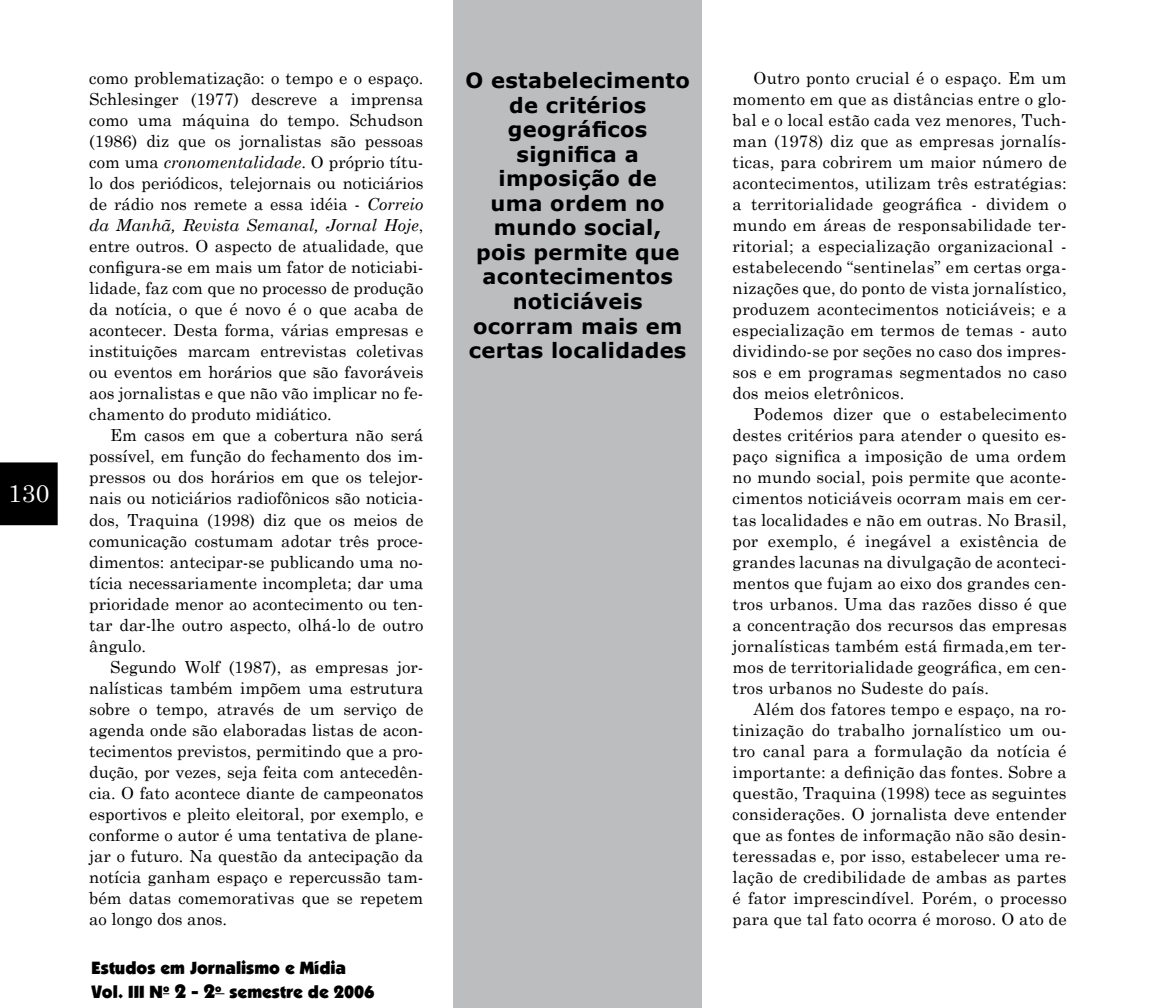
<style>
.page{position:relative;width:1156px;height:1008px;background:#fff}
.page>*{position:absolute;margin:0;border:0;box-sizing:border-box;transform-origin:0 0}
.t1{font:24.5px "Century Schoolbook";color:#fff}
.t2{font:700 21px/24.5px "Verdana";letter-spacing:.015em;color:#000;text-align:center}
.t3{font:17.5px/23.1px "Boulder";color:#000}
.t4{font:16.62px/21px "Century Schoolbook";letter-spacing:.005em;color:#000;text-align:justify}
.s1{font-style:italic}
.s2{font-size:19.25px}
</style>
<div class="page">
<div style="left:0;top:462px;width:58px;height:63px;background:#000"></div>
<div style="left:454px;top:0;width:248px;height:1007px;background:#bcbdbf"></div>
<h1 class="t1" style="left:8px;top:472px;width:43px">130</h1>
<p class="t4" style="left:89px;top:66px;width:336px">como problematização: o tempo e o espaço.<br>Schlesinger (1977) descreve a imprensa como uma máquina do tempo. Schudson (1986) diz que os jornalistas são pessoas com uma <span class="s1">cronomentalidade</span>. O próprio títu&shy;lo dos periódicos, telejornais ou noticiários de rádio nos remete a essa idéia - <span class="s1">Correio da Manhã, Revista Semanal, Jornal Hoje</span>, entre outros. O aspecto de atualidade, que configura-se em mais um fator de noticiabi&shy;lidade, faz com que no processo de produção da notícia, o que é novo é o que acaba de acontecer. Desta forma, várias empresas e instituições marcam entrevistas coletivas ou eventos em horários que são favoráveis aos jornalistas e que não vão implicar no fe&shy;chamento do produto midiático.</p>
<p class="t4" style="left:89px;top:423px;width:336px;text-indent:21px">Em casos em que a cobertura não será possível, em função do fechamento dos im&shy;pressos ou dos horários em que os telejor&shy;nais ou noticiários radiofônicos são noticia&shy;dos, Traquina (1998) diz que os meios de comunicação costumam adotar três proce&shy;dimentos: antecipar-se publicando uma no&shy;tícia necessariamente incompleta; dar uma prioridade menor ao acontecimento ou ten&shy;tar dar-lhe outro aspecto, olhá-lo de outro ângulo.</p>
<p class="t4" style="left:89px;top:654px;width:336px;text-indent:21px">Segundo Wolf (1987), as empresas jor&shy;nalísticas também impõem uma estrutura sobre o tempo, através de um serviço de agenda onde são elaboradas listas de acon&shy;tecimentos previstos, permitindo que a pro&shy;dução, por vezes, seja feita com antecedên&shy;cia. O fato acontece diante de campeonatos esportivos e pleito eleitoral, por exemplo, e conforme o autor é uma tentativa de plane&shy;jar o futuro. Na questão da antecipação da notícia ganham espaço e repercussão tam&shy;bém datas comemorativas que se repetem ao longo dos anos.</p>
<p class="t3" style="left:91px;top:956px;width:285px">Estudos em Jornalismo e Mídia<br>Vol. III N<sup>o</sup> <span class="s2">2 - 2</span><sup>o</sup> semestre de 2006</p>
<p class="t2" style="left:465px;top:68px;width:226px">O estabelecimento de critérios geográficos significa a imposição de<br>uma ordem no mundo social,<br>pois permite que acontecimentos noticiáveis ocorram mais em certas localidades</p>
<p class="t4" style="left:733px;top:66px;width:336px;text-indent:21px">Outro ponto crucial é o espaço. Em um momento em que as distâncias entre o glo&shy;bal e o local estão cada vez menores, Tuch&shy;man (1978) diz que as empresas jornalís&shy;ticas, para cobrirem um maior número de acontecimentos, utilizam três estratégias: a territorialidade geográfica - dividem o mundo em áreas de responsabilidade ter&shy;ritorial; a especialização organizacional - estabelecendo “sentinelas” em certas orga&shy;nizações que, do ponto de vista jornalístico, produzem acontecimentos noticiáveis; e a especialização em termos de temas - auto dividindo-se por seções no caso dos impres&shy;sos e em programas segmentados no caso dos meios eletrônicos.</p>
<p class="t4" style="left:733px;top:402px;width:336px;text-indent:21px">Podemos dizer que o estabelecimento destes critérios para atender o quesito es&shy;paço significa a imposição de uma ordem no mundo social, pois permite que aconte&shy;cimentos noticiáveis ocorram mais em cer&shy;tas localidades e não em outras. No Brasil, por exemplo, é inegável a existência de grandes lacunas na divulgação de aconteci&shy;mentos que fujam ao eixo dos grandes cen&shy;tros urbanos. Uma das razões disso é que a concentração dos recursos das empresas jornalísticas também está firmada,em ter&shy;mos de territorialidade geográfica, em cen&shy;tros urbanos no Sudeste do país.</p>
<p class="t4" style="left:733px;top:696px;width:336px;text-indent:21px">Além dos fatores tempo e espaço, na ro&shy;tinização do trabalho jornalístico um ou&shy;tro canal para a formulação da notícia é importante: a definição das fontes. Sobre a questão, Traquina (1998) tece as seguintes considerações. O jornalista deve entender que as fontes de informação não são desin&shy;teressadas e, por isso, estabelecer uma re&shy;lação de credibilidade de ambas as partes é fator imprescindível. Porém, o processo para que tal fato ocorra é moroso. O ato de</p>
</div>
